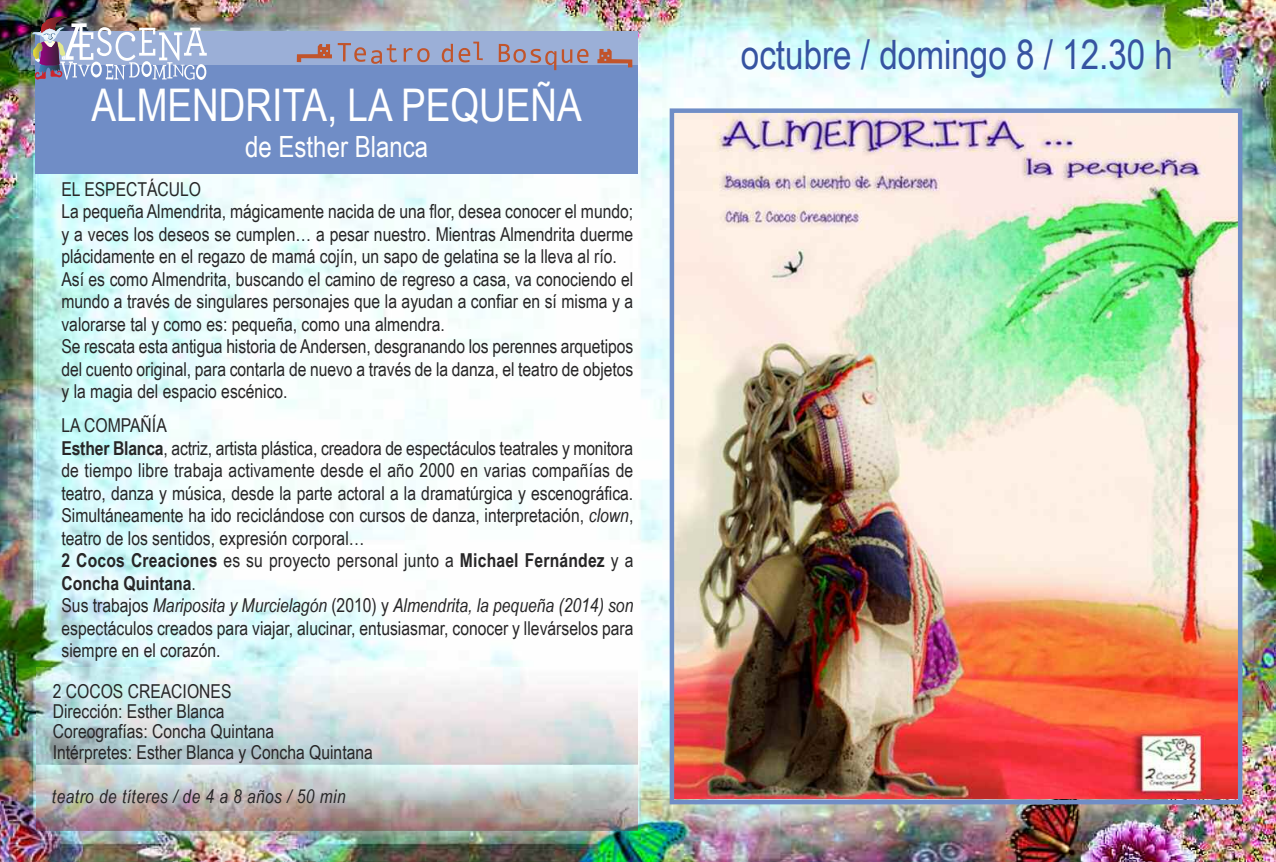
<style>
.page{position:relative;width:1276px;height:862px;background:#fff}
.page>*{position:absolute;margin:0;border:0;box-sizing:border-box;transform-origin:0 0}
.t1{font:45px "Arial Narrow";color:#fff}
.t2{font:40.5px "Arial Narrow";color:#3653a1}
.t3{font:29.25px "Arial Narrow";color:#fff}
.t4{font:19.12px/22.5px "Arial Narrow";color:#272627}
.t5{font:italic 18.9px "Arial Narrow";letter-spacing:.025em;color:#272627}
.s1{font-weight:700}
.s2{font-style:italic}
</style>
<div class="page">
<img style="left:0;top:0;width:1276px;height:861px">
<div style="left:36px;top:32px;width:602px;height:142px;background:#708dc6"></div>
<img style="left:36px;top:666px;width:602px;height:163px">
<img style="left:638px;top:32px;width:1px;height:33px">
<div style="left:41px;top:32px;width:597px;height:33px;background:#9bafd7"></div>
<svg style="left:297px;top:42px;width:335px;height:28px"></svg>
<img style="left:674px;top:114px;width:563px;height:684px">
<div style="left:669px;top:108px;width:573px;height:695px;border:4px solid #708dc6"></div>
<img style="left:32px;top:16px;width:175px;height:64px">
<h1 class="t1" style="left:92px;top:79px;width:492px">ALMENDRITA, LA PEQUEÑA</h1>
<h3 class="t3" style="left:245px;top:130px;width:184px">de Esther Blanca</h3>
<p class="t4" style="left:61px;top:177px;width:573px">EL ESPECTÁCULO<br>La pequeña Almendrita, mágicamente nacida de una flor, desea conocer el mundo; y a veces los deseos se cumplen… a pesar nuestro. Mientras Almendrita duerme plácidamente en el regazo de mamá cojín, un sapo de gelatina se la lleva al río.<br>Así es como Almendrita, buscando el camino de regreso a casa, va conociendo el mundo a través de singulares personajes que la ayudan a confiar en sí misma y a valorarse tal y como es: pequeña, como una almendra.<br>Se rescata esta antigua historia de Andersen, desgranando los perennes arquetipos del cuento original, para contarla de nuevo a través de la danza, el teatro de objetos y la magia del espacio escénico.</p>
<p class="t4" style="left:61px;top:413px;width:573px">LA COMPAÑÍA<br><span class="s1">Esther Blanca</span>, actriz, artista plástica, creadora de espectáculos teatrales y monitora de tiempo libre trabaja activamente desde el año 2000 en varias compañías de teatro, danza y música, desde la parte actoral a la dramatúrgica y escenográfica.<br>Simultáneamente ha ido reciclándose con cursos de danza, interpretación, <span class="s2">clown</span>, teatro de los sentidos, expresión corporal…<br><span class="s1">2 Cocos Creaciones</span> es su proyecto personal junto a <span class="s1">Michael Fernández</span> y a <span class="s1">Concha Quintana</span>.<br>Sus trabajos <span class="s2">Mariposita y Murcielagón</span> (2010) y <span class="s2">Almendrita, la pequeña (2014) son </span>espectáculos creados para viajar, alucinar, entusiasmar, conocer y llevárselos para siempre en el corazón.</p>
<p class="t4" style="left:53px;top:680px;width:322px;line-height:20.2px">2 COCOS CREACIONES<br>Dirección: Esther Blanca<br>Coreografías: Concha Quintana<br>Intérpretes: Esther Blanca y Concha Quintana</p>
<p class="t5" style="left:52px;top:784px;width:295px">teatro de títeres / de 4 a 8 años / 50 min</p>
<h2 class="t2" style="left:741px;top:31px;width:434px">octubre / domingo 8 / 12.30 h</h2>
</div>
